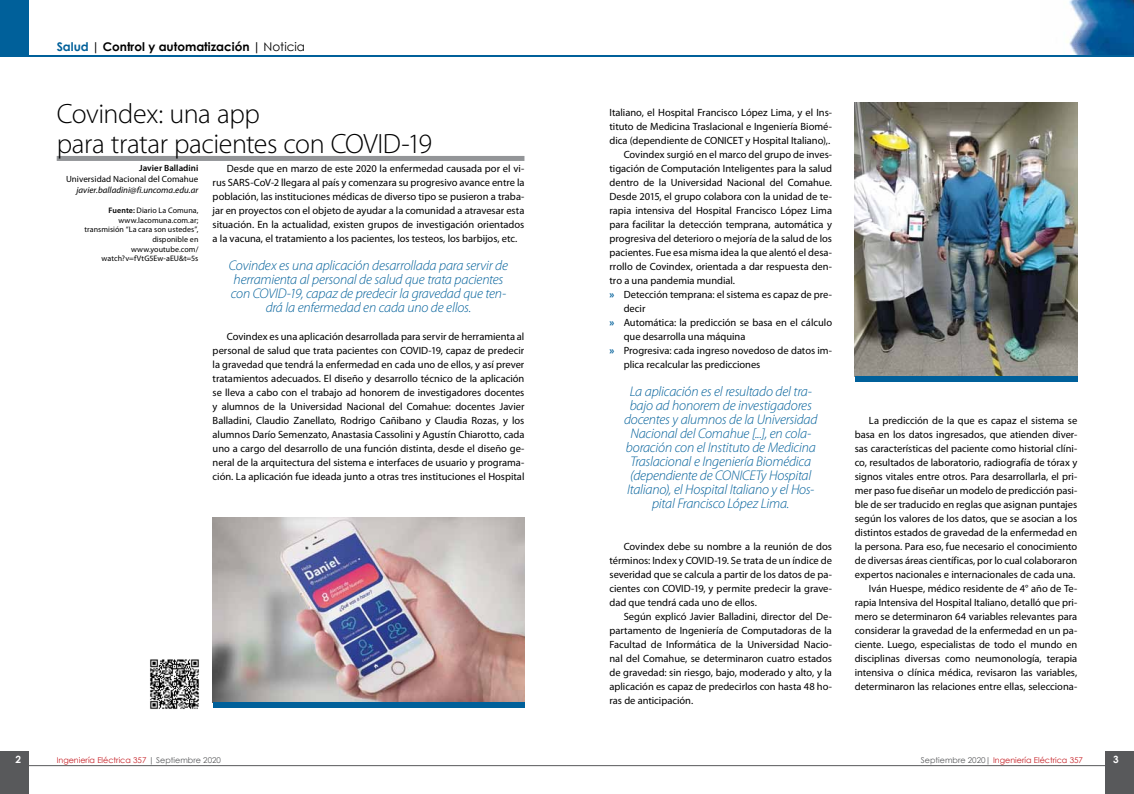
<style>
.page{position:relative;width:1134px;height:794px;background:#fff}
.page>*{position:absolute;margin:0;border:0;box-sizing:border-box;transform-origin:0 0}
.t1{font:300 28px/30px "Myriad Pro";letter-spacing:-.02em;color:#000}
.t2{font:italic 300 14px/14px "Myriad Pro";letter-spacing:-.015em;color:#00609a;text-align:center}
.t3{font:700 12px "Century Gothic";color:#000}
.t4{font:10.5px/14px "Myriad Pro";letter-spacing:-.005em;color:#000;text-align:justify}
.t5{font:700 10px "Century Gothic";color:#fff}
.t6{font:italic 9px "Myriad Pro";letter-spacing:.005em;color:#000}
.t7{font:9px "Myriad Pro";letter-spacing:.005em;color:#000}
.t8{font:600 9px "Myriad Pro";letter-spacing:.005em;color:#000}
.t9{font:8px/9.6px "Myriad Pro";letter-spacing:.005em;color:#000;text-align:right}
.t10{font:8px "Century Gothic";color:#c61d23}
.s1{color:#00609a}
.s2{font-weight:400}
.s3{font-weight:600}
.s4{font-weight:700;color:#00609a}
.s5{color:#58595b}
</style>
<div class="page">
<div style="left:0;top:751px;width:28px;height:43px;background:#58595b"></div>
<hr style="left:0;top:765px;width:567px;height:1px;background:#58595b">
<hr style="left:567px;top:765px;width:567px;height:1px;background:#58595b">
<div style="left:1106px;top:751px;width:28px;height:43px;background:#58595b"></div>
<img style="left:1067px;top:0;width:67px;height:55px">
<hr style="left:567px;top:55px;width:567px;height:2px;background:#00609a">
<div style="left:0;top:0;width:28px;height:57px;background:#00609a"></div>
<hr style="left:0;top:55px;width:567px;height:2px;background:#00609a">
<div style="left:57px;top:156px;width:467px;height:5px;background:#939598"></div>
<img style="left:150px;top:659px;width:49px;height:50px">
<img style="left:213px;top:517px;width:311px;height:185px">
<div style="left:213px;top:702px;width:311px;height:6px;background:#00609a"></div>
<img style="left:855px;top:102px;width:222px;height:274px">
<div style="left:855px;top:376px;width:222px;height:6px;background:#00609a"></div>
<p class="t3" style="left:57px;top:38px;width:250px"><span class="s1">Salud</span> | Control y automatización | <span class="s2">Noticia</span></p>
<h1 class="t1" style="left:57px;top:99px;width:377px">Covindex: una app<br>para tratar pacientes con COVID-19</h1>
<p class="t8" style="left:139px;top:163px;width:61px">Javier Balladini</p>
<p class="t7" style="left:66px;top:174px;width:134px">Universidad Nacional del Comahue</p>
<p class="t6" style="left:76px;top:185px;width:123px">javier.balladini@fi.uncoma.edu.ar</p>
<p class="t9" style="left:84px;top:206px;width:116px"><span class="s3">Fuente:</span> Diario La Comuna, www.lacomuna.com.ar; transmisión “La cara son ustedes”, disponible en www.youtube.com/ watch?v=fVtG5Ew-aEU&amp;t=5s</p>
<p class="t4" style="left:213px;top:162px;width:313px;text-indent:14px">Desde que en marzo de este 2020 la enfermedad causada por el vi&shy;rus SARS-CoV-2 llegara al país y comenzara su progresivo avance entre la población, las instituciones médicas de diverso tipo se pusieron a traba&shy;jar en proyectos con el objeto de ayudar a la comunidad a atravesar esta situación. En la actualidad, existen grupos de investigación orientados a la vacuna, el tratamiento a los pacientes, los testeos, los barbijos, etc.</p>
<h2 class="t2" style="left:229px;top:259px;width:281px">Covindex es una aplicación desarrollada para servir de herramienta al personal de salud que trata pacientes con COVID-19, capaz de predecir la gravedad que ten&shy;drá la enfermedad en cada uno de ellos.</h2>
<p class="t4" style="left:213px;top:330px;width:313px;text-indent:14px">Covindex es una aplicación desarrollada para servir de herramienta al personal de salud que trata pacientes con COVID-19, capaz de predecir la gravedad que tendrá la enfermedad en cada uno de ellos, y así prever tratamientos adecuados. El diseño y desarrollo técnico de la aplicación se lleva a cabo con el trabajo ad honorem de investigadores docentes y alumnos de la Universidad Nacional del Comahue: docentes Javier Balladini, Claudio Zanellato, Rodrigo Cañibano y Claudia Rozas, y los alumnos Darío Semenzato, Anastasia Cassolini y Agustín Chiarotto, cada uno a cargo del desarrollo de una función distinta, desde el diseño ge&shy;neral de la arquitectura del sistema e interfaces de usuario y programa&shy;ción. La aplicación fue ideada junto a otras tres instituciones el Hospital</p>
<p class="t4" style="left:609px;top:106px;width:224px">Italiano, el Hospital Francisco López Lima, y el Ins-</p>
<p class="t4" style="left:609px;top:120px;width:224px">tituto de Medicina Traslacional e Ingeniería Biomé-</p>
<p class="t4" style="left:609px;top:134px;width:222px">dica (dependiente de CONICET y Hospital Italiano),.</p>
<p class="t4" style="left:624px;top:148px;width:210px">Covindex surgió en el marco del grupo de inves-</p>
<p class="t4" style="left:609px;top:162px;width:224px">tigación de Computación Inteligentes para la salud</p>
<p class="t4" style="left:609px;top:176px;width:224px">dentro de la Universidad Nacional del Comahue.</p>
<p class="t4" style="left:609px;top:190px;width:224px">Desde 2015, el grupo colabora con la unidad de te-</p>
<p class="t4" style="left:609px;top:204px;width:224px">rapia intensiva del Hospital Francisco López Lima</p>
<p class="t4" style="left:609px;top:218px;width:224px">para facilitar la detección temprana, automática y</p>
<p class="t4" style="left:609px;top:232px;width:224px">progresiva del deterioro o mejoría de la salud de los</p>
<p class="t4" style="left:609px;top:246px;width:224px">pacientes. Fue esa misma idea la que alentó el desa-</p>
<p class="t4" style="left:609px;top:260px;width:224px">rrollo de Covindex, orientada a dar respuesta den-</p>
<p class="t4" style="left:609px;top:274px;width:127px">tro a una pandemia mundial.</p>
<p class="t4" style="left:609px;top:288px;width:224px"><span class="s4">»</span> Detección temprana: el sistema es capaz de pre-</p>
<p class="t4" style="left:624px;top:302px;width:23px">decir</p>
<p class="t4" style="left:609px;top:316px;width:224px"><span class="s4">»</span> Automática: la predicción se basa en el cálculo</p>
<p class="t4" style="left:624px;top:330px;width:123px">que desarrolla una máquina</p>
<p class="t4" style="left:609px;top:344px;width:224px"><span class="s4">»</span> Progresiva: cada ingreso novedoso de datos im-</p>
<p class="t4" style="left:624px;top:358px;width:138px">plica recalcular las predicciones</p>
<p class="t2" style="left:624px;top:385px;width:195px">La aplicación es el resultado del tra&shy;bajo ad honorem de investigadores docentes y alumnos de la Universidad Nacional del Comahue [...], en cola&shy;boración con el Instituto de Medicina Traslacional e Ingeniería Biomédica (dependiente de CONICETy Hospital Italiano), el Hospital Italiano y el Hos&shy;pital Francisco López Lima.</p>
<p class="t4" style="left:609px;top:540px;width:224px;text-indent:14px">Covindex debe su nombre a la reunión de dos términos: Index y COVID-19. Se trata de un índice de severidad que se calcula a partir de los datos de pa&shy;cientes con COVID-19, y permite predecir la grave&shy;dad que tendrá cada uno de ellos.</p>
<p class="t4" style="left:609px;top:610px;width:224px;text-indent:14px">Según explicó Javier Balladini, director del De&shy;partamento de Ingeniería de Computadoras de la Facultad de Informática de la Universidad Nacio&shy;nal del Comahue, se determinaron cuatro estados de gravedad: sin riesgo, bajo, moderado y alto, y la aplicación es capaz de predecirlos con hasta 48 ho&shy;ras de anticipación.</p>
<p class="t4" style="left:855px;top:414px;width:224px;text-align:right">La predicción de la que es capaz el sistema se basa en los datos ingresados, que atienden diver&shy;sas características del paciente como historial clíni&shy;co, resultados de laboratorio, radiografía de tórax y signos vitales entre otros. Para desarrollarla, el pri&shy;mer paso fue diseñar un modelo de predicción pasi&shy;ble de ser traducido en reglas que asignan puntajes según los valores de los datos, que se asocian a los distintos estados de gravedad de la enfermedad en la persona. Para eso, fue necesario el conocimiento de diversas áreas científicas, por lo cual colaboraron expertos nacionales e internacionales de cada una.<br>Iván Huespe, médico residente de 4° año de Te&shy;rapia Intensiva del Hospital Italiano, detalló que pri&shy;mero se determinaron 64 variables relevantes para considerar la gravedad de la enfermedad en un pa&shy;ciente. Luego, especialistas de todo el mundo en disciplinas diversas como neumonología, terapia intensiva o clínica médica, revisaron las variables, determinaron las relaciones entre ellas, selecciona-</p>
<p class="t5" style="left:16px;top:751px;width:7px">2</p>
<p class="t10" style="left:57px;top:754px;width:166px">Ingeniería Eléctrica 357 <span class="s5">| Septiembre 2020</span></p>
<p class="t10" style="left:921px;top:754px;width:164px"><span class="s5">Septiembre 2020|</span> Ingeniería Eléctrica 357</p>
<p class="t5" style="left:1113px;top:751px;width:7px">3</p>
</div>
